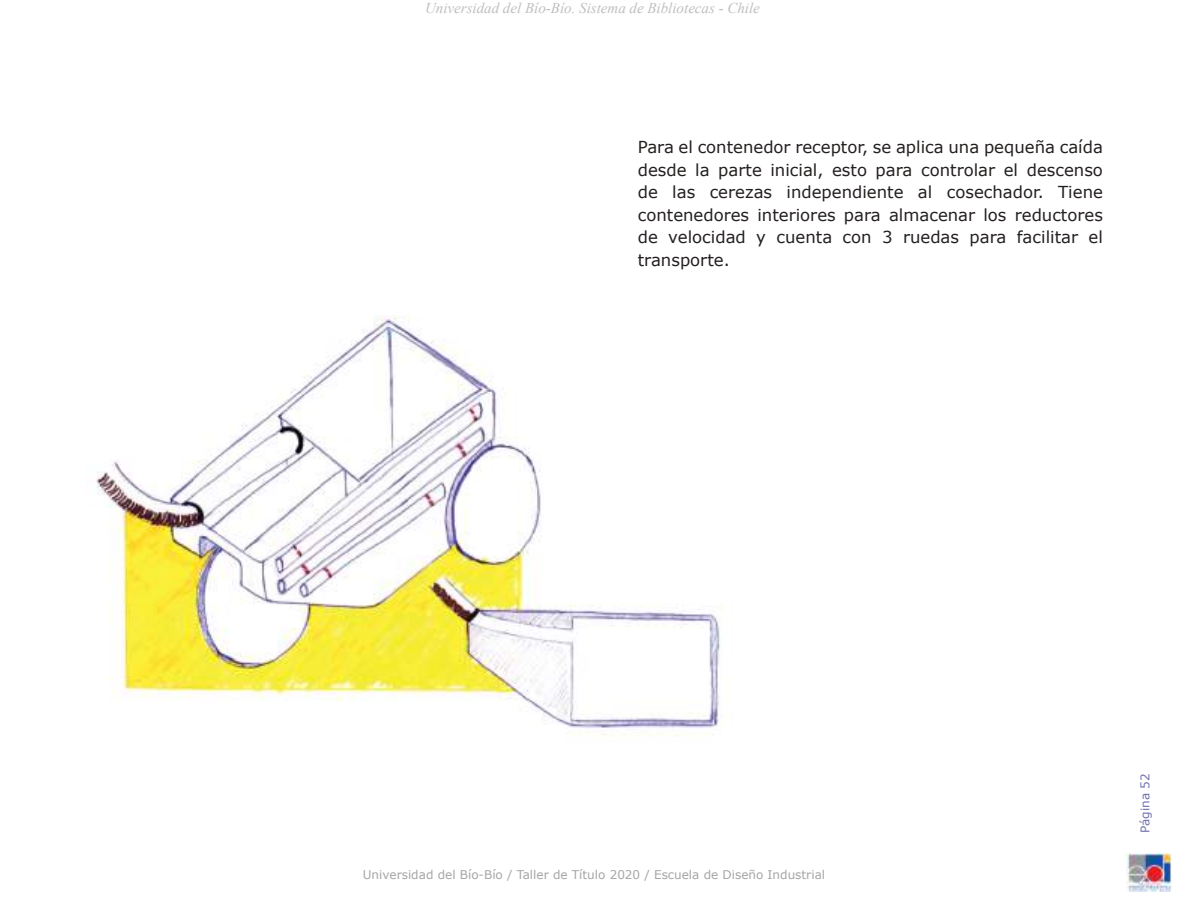
<style>
.page{position:relative;width:1188px;height:918px;background:#fff}
.page>*{position:absolute;margin:0;border:0;box-sizing:border-box;transform-origin:0 0}
.t1{font:16.5px/22.5px "Verdana";color:#241f1f;text-align:justify}
.t2{font:italic 15px "Times New Roman";color:#bfbfbf}
.t3{font:12px "Verdana";color:#a4a5a6}
.t4{font:12px "Verdana";color:#7071af}
</style>
<div class="page">
<img style="left:1126px;top:853px;width:45px;height:39px">
<img style="left:96px;top:316px;width:624px;height:420px">
<p class="t2" style="left:425px;top:-2px;width:336px">Universidad del Bío-Bío. Sistema de Bibliotecas - Chile</p>
<p class="t1" style="left:638px;top:136px;width:467px">Para el contenedor receptor, se aplica una pequeña caída desde la parte inicial, esto para controlar el descenso de las cerezas independiente al cosechador. Tiene contenedores interiores para almacenar los reductores de velocidad y cuenta con 3 ruedas para facilitar el transporte.</p>
<p class="t3" style="left:363px;top:867px;width:464px">Universidad del Bío-Bío / Taller de Título 2020 / Escuela de Diseño Industrial</p>
<p class="t4" style="left:1137px;top:833px;width:61px;rotate:-90deg">Página 52</p>
</div>
